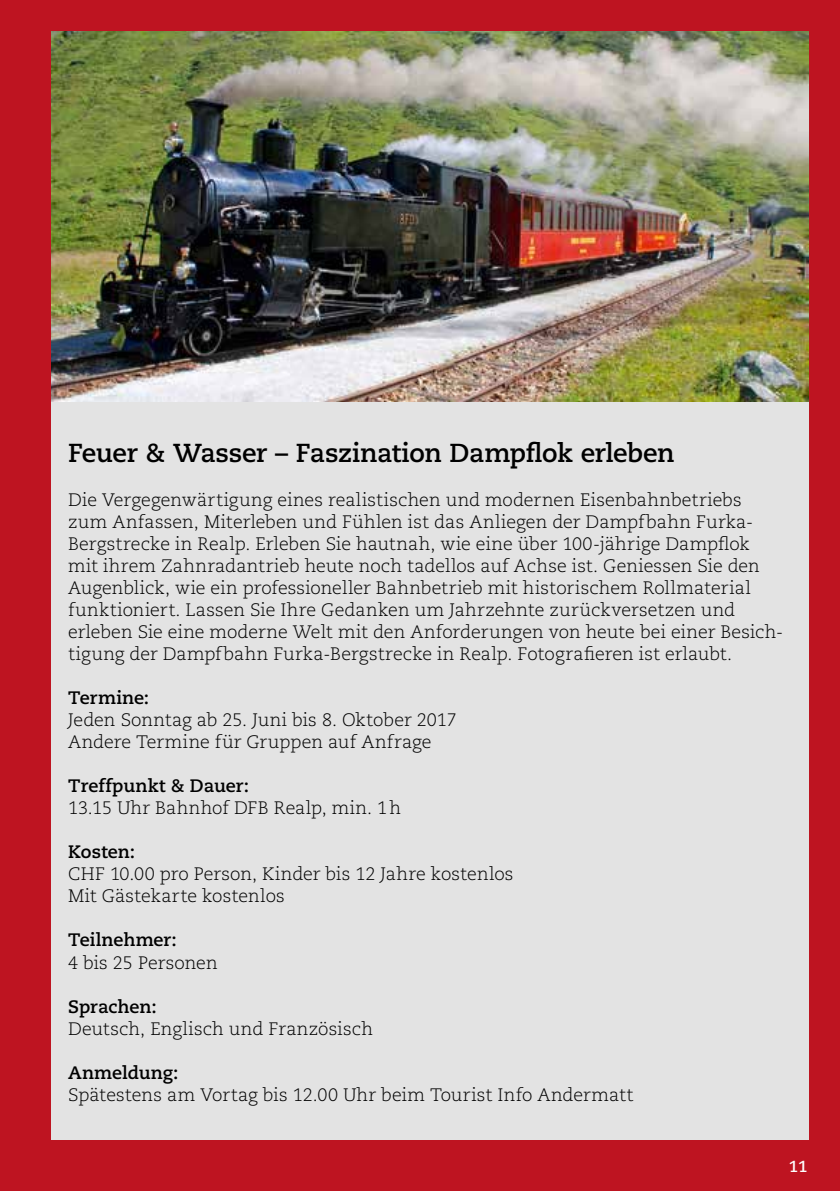
<style>
.page{position:relative;width:840px;height:1191px;background:#fff}
.page>*{position:absolute;margin:0;border:0;box-sizing:border-box;transform-origin:0 0}
.t1{font:700 26px "Caecilia LT Std";letter-spacing:-.015em;color:#000}
.t2{font:300 18px/22px "Caecilia LT Std";letter-spacing:.005em;color:#000}
.t3{font:700 18px "Caecilia LT Std";color:#000}
.t4{font:700 16px "Caecilia LT Std";color:#fff}
</style>
<div class="page">
<div style="left:0;top:0;width:839px;height:1191px;background:#be1421"></div>
<img style="left:51px;top:31px;width:757px;height:372px">
<div style="left:51px;top:403px;width:757px;height:737px;background:#e3e3e3"></div>
<h1 class="t1" style="left:68px;top:438px;width:607px">Feuer &amp; Wasser – Faszination Dampflok erleben</h1>
<p class="t2" style="left:68px;top:489px;width:716px">Die Vergegenwärtigung eines realistischen und modernen Eisenbahnbetriebs zum Anfassen, Miterleben und Fühlen ist das Anliegen der Dampfbahn Furka-Bergstrecke in Realp. Erleben Sie hautnah, wie eine über 100-jährige Dampflok mit ihrem Zahnradantrieb heute noch tadellos auf Achse ist. Geniessen Sie den Augenblick, wie ein professioneller Bahnbetrieb mit historischem Rollmaterial funktioniert. Lassen Sie Ihre Gedanken um Jahrzehnte zurückversetzen und erleben Sie eine moderne Welt mit den Anforderungen von heute bei einer Besich&shy;tigung der Dampfbahn Furka-Bergstrecke in Realp. Fotografieren ist erlaubt.</p>
<p class="t3" style="left:68px;top:687px;width:83px">Termine:</p>
<p class="t2" style="left:68px;top:709px;width:390px">Jeden Sonntag ab 25. Juni bis 8. Oktober 2017<br>Andere Termine für Gruppen auf Anfrage</p>
<p class="t3" style="left:68px;top:775px;width:182px">Treffpunkt &amp; Dauer:</p>
<p class="t2" style="left:68px;top:797px;width:334px">13.15 Uhr Bahnhof DFB Realp, min. 1h</p>
<p class="t3" style="left:68px;top:841px;width:69px">Kosten:</p>
<p class="t2" style="left:68px;top:863px;width:447px">CHF 10.00 pro Person, Kinder bis 12 Jahre kostenlos<br>Mit Gästekarte kostenlos</p>
<p class="t3" style="left:68px;top:929px;width:110px">Teilnehmer:</p>
<p class="t2" style="left:68px;top:951px;width:151px">4 bis 25 Personen</p>
<p class="t3" style="left:68px;top:995px;width:90px">Sprachen:</p>
<p class="t2" style="left:68px;top:1017px;width:306px">Deutsch, Englisch und Französisch</p>
<p class="t3" style="left:68px;top:1061px;width:112px">Anmeldung:</p>
<p class="t2" style="left:68px;top:1083px;width:566px">Spätestens am Vortag bis 12.00 Uhr beim Tourist Info Andermatt</p>
<p class="t4" style="left:788px;top:1156px;width:20px">11</p>
</div>
